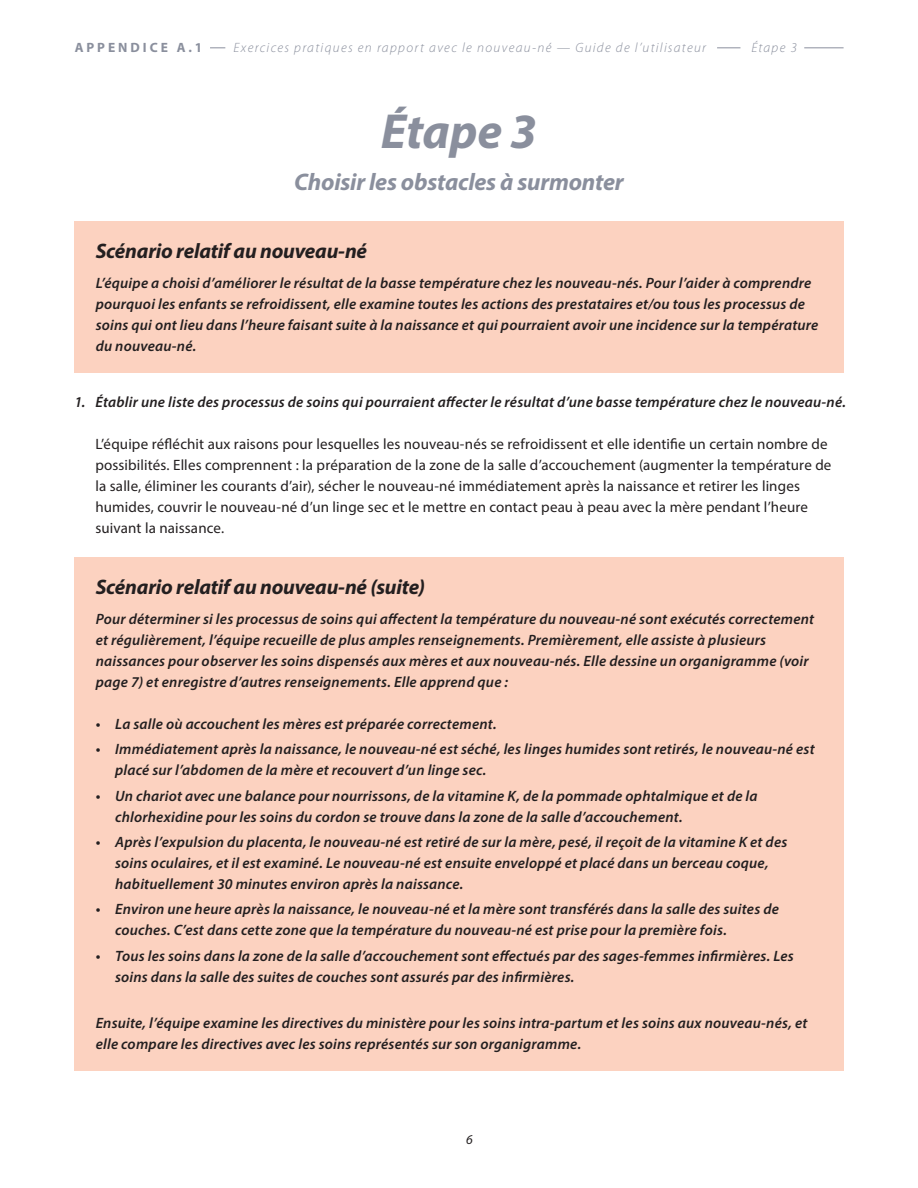
<style>
.page{position:relative;width:918px;height:1188px;background:#fff}
.page>*{position:absolute;margin:0;border:0;box-sizing:border-box;transform-origin:0 0}
.Heading_1_grey{font:italic 700 49.5px "Myriad Pro";letter-spacing:-.01em;color:#8a8f9d}
.Heading_1_16pt_grey{font:italic 700 24px "Myriad Pro";letter-spacing:-.01em;color:#8a8f9d}
.Heading_3_black{font:italic 700 21px "Myriad Pro";letter-spacing:-.01em;color:#231f20}
.Body_text_key_knowle{font:italic 600 15px/21px "Myriad Pro";letter-spacing:.015em;color:#231f20}
.Body_Case_scenario{font:italic 600 15px/21px "Myriad Pro";letter-spacing:.015em;color:#231f20}
.Bodt_text_tab_in{font:15px/21px "Myriad Pro";letter-spacing:.01em;color:#231f20}
.Semibold_italic_tab{font:italic 600 15px "Myriad Pro";letter-spacing:.015em;color:#231f20}
.Heading_1{font:italic 300 13.5px "Myriad Pro";letter-spacing:.1em;color:#8a8f9d}
.Heading_1-2{font:700 13.5px "Myriad Pro";letter-spacing:.22em;color:#8a8f9d}
.t1{font:italic 13.5px "Myriad Pro";color:#231f20}
</style>
<div class="page">
<hr style="left:804px;top:48px;width:40px;height:1px;background:#8a8f9d">
<svg style="left:210px;top:48px;width:15px;height:1px"></svg>
<svg style="left:717px;top:48px;width:23px;height:1px"></svg>
<div style="left:74px;top:221px;width:770px;height:151px;background:#fcd2c0"></div>
<div style="left:74px;top:557px;width:770px;height:513px;background:#fcd2c0"></div>
<p class="Heading_1-2" style="left:75px;top:38px;width:129px">APPENDICE A.1</p>
<p class="Heading_1" style="left:233px;top:39px;width:474px">Exercices pratiques en rapport avec le nouveau-né — Guide de l’utilisateur</p>
<p class="Heading_1" style="left:751px;top:39px;width:47px">Étape 3</p>
<p class="Heading_1_grey" style="left:381px;top:99px;width:158px">Étape 3</p>
<p class="Heading_1_16pt_grey" style="left:294px;top:166px;width:331px">Choisir les obstacles à surmonter</p>
<p class="Heading_3_black" style="left:96px;top:237px;width:273px">Scénario relatif au nouveau-né</p>
<p class="Body_Case_scenario" style="left:96px;top:272px;width:724px">L’équipe a choisi d’améliorer le résultat de la basse température chez les nouveau-nés. Pour l’aider à comprendre pourquoi les enfants se refroidissent, elle examine toutes les actions des prestataires et/ou tous les processus de soins qui ont lieu dans l’heure faisant suite à la naissance et qui pourraient avoir une incidence sur la température du nouveau-né.</p>
<p class="Semibold_italic_tab" style="left:74px;top:393px;width:773px">1. Établir une liste des processus de soins qui pourraient affecter le résultat d’une basse température chez le nouveau-né.</p>
<p class="Bodt_text_tab_in" style="left:95px;top:434px;width:738px">L’équipe réfléchit aux raisons pour lesquelles les nouveau-nés se refroidissent et elle identifie un certain nombre de possibilités. Elles comprennent : la préparation de la zone de la salle d’accouchement (augmenter la température de la salle, éliminer les courants d’air), sécher le nouveau-né immédiatement après la naissance et retirer les linges humides, couvrir le nouveau-né d’un linge sec et le mettre en contact peau à peau avec la mère pendant l’heure suivant la naissance.</p>
<p class="Heading_3_black" style="left:96px;top:573px;width:331px">Scénario relatif au nouveau-né (suite)</p>
<p class="Body_Case_scenario" style="left:96px;top:608px;width:720px">Pour déterminer si les processus de soins qui affectent la température du nouveau-né sont exécutés correctement et régulièrement, l’équipe recueille de plus amples renseignements. Premièrement, elle assiste à plusieurs naissances pour observer les soins dispensés aux mères et aux nouveau-nés. Elle dessine un organigramme (voir page 7) et enregistre d’autres renseignements. Elle apprend que :</p>
<p class="Body_text_key_knowle" style="left:96px;top:713px;width:403px">• La salle où accouchent les mères est préparée correctement.</p>
<p class="Body_text_key_knowle" style="left:115px;top:739px;width:701px;text-indent:-20px">• Immédiatement après la naissance, le nouveau-né est séché, les linges humides sont retirés, le nouveau-né est placé sur l’abdomen de la mère et recouvert d’un linge sec.</p>
<p class="Body_text_key_knowle" style="left:115px;top:785px;width:644px;text-indent:-20px">• Un chariot avec une balance pour nourrissons, de la vitamine K, de la pommade ophtalmique et de la chlorhexidine pour les soins du cordon se trouve dans la zone de la salle d’accouchement.</p>
<p class="Body_text_key_knowle" style="left:115px;top:831px;width:674px;text-indent:-20px">• Après l’expulsion du placenta, le nouveau-né est retiré de sur la mère, pesé, il reçoit de la vitamine K et des soins oculaires, et il est examiné. Le nouveau-né est ensuite enveloppé et placé dans un berceau coque, habituellement 30 minutes environ après la naissance.</p>
<p class="Body_text_key_knowle" style="left:115px;top:899px;width:665px;text-indent:-20px">• Environ une heure après la naissance, le nouveau-né et la mère sont transférés dans la salle des suites de couches. C’est dans cette zone que la température du nouveau-né est prise pour la première fois.</p>
<p class="Body_text_key_knowle" style="left:115px;top:945px;width:680px;text-indent:-20px">• Tous les soins dans la zone de la salle d’accouchement sont effectués par des sages-femmes infirmières. Les soins dans la salle des suites de couches sont assurés par des infirmières.</p>
<p class="Body_Case_scenario" style="left:96px;top:1012px;width:713px">Ensuite, l’équipe examine les directives du ministère pour les soins intra-partum et les soins aux nouveau-nés, et elle compare les directives avec les soins représentés sur son organigramme.</p>
<p class="t1" style="left:466px;top:1131px;width:8px">6</p>
</div>
